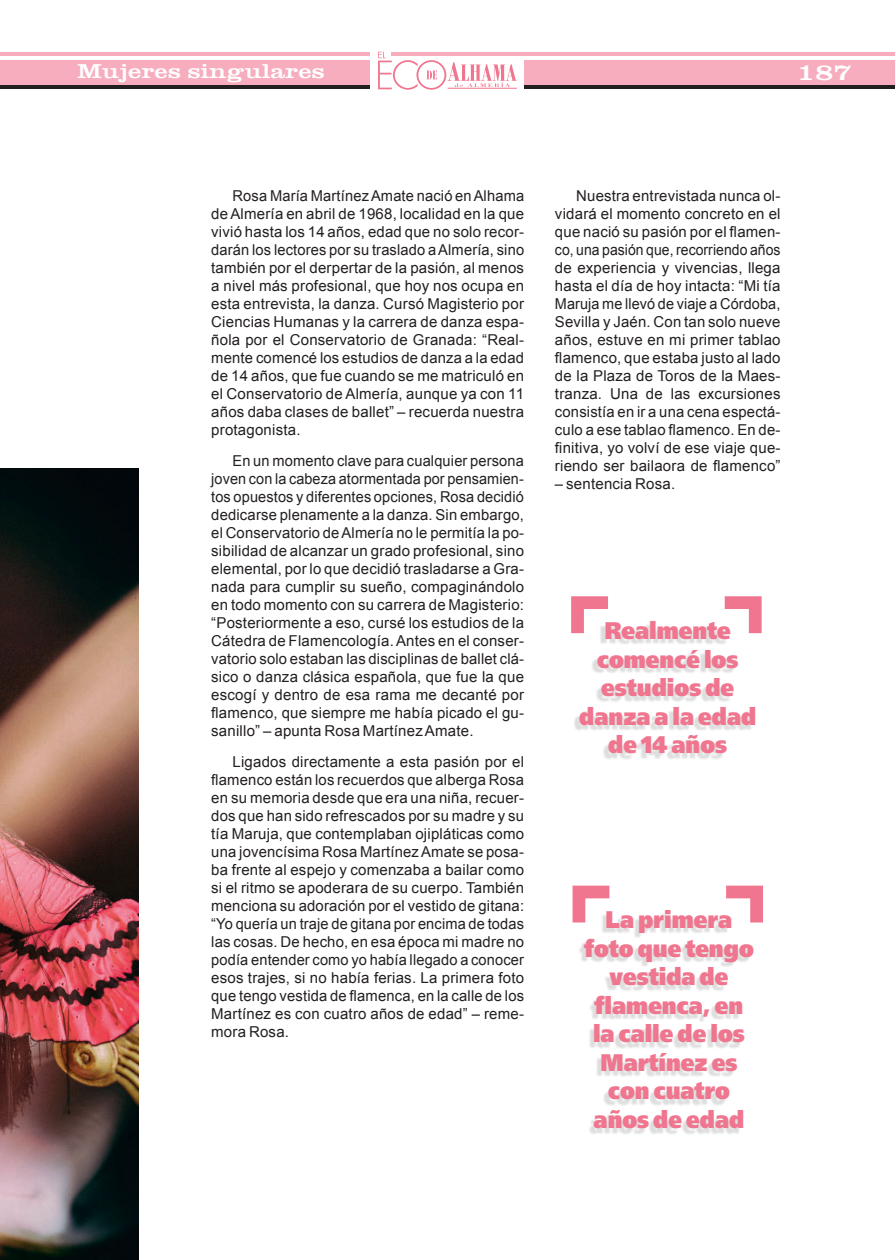
<style>
.page{position:relative;width:895px;height:1260px;background:#fff}
.page>*{position:absolute;margin:0;border:0;box-sizing:border-box;transform-origin:0 0}
.t1{font:900 24px/28.5px "Frutiger";color:#f0758f;text-align:center;scale:.9 1}
.t2{font:24px "Clarendon";color:#fff;scale:1.25 1}
.t3{font:21px "Clarendon";color:#fff;scale:1.25 1}
.t4{font:15px/18px "Arial";letter-spacing:.015em;color:#231f20;text-align:justify}
</style>
<div class="page">
<svg style="left:378px;top:52px;width:138px;height:38px"></svg>
<hr style="left:447px;top:88px;width:69px;height:1px;background:#f0758f">
<hr style="left:1px;top:52px;width:369px;height:4px;background:#f7adbe">
<div style="left:1px;top:60px;width:369px;height:25px;background:#f7adbe"></div>
<hr style="left:1px;top:85px;width:369px;height:4px;background:#231f20">
<hr style="left:391px;top:52px;width:503px;height:4px;background:#f7adbe">
<div style="left:524px;top:60px;width:370px;height:25px;background:#f7adbe"></div>
<hr style="left:524px;top:85px;width:370px;height:4px;background:#231f20">
<svg style="left:0;top:52px;width:1px;height:37px"></svg>
<img style="left:0;top:468px;width:138px;height:791px">
<div style="left:573px;top:623px;width:179px;height:137px;background:#231f20;opacity:.15"></div>
<svg style="left:724px;top:596px;width:37px;height:37px"></svg>
<svg style="left:571px;top:596px;width:36px;height:37px"></svg>
<div style="left:577px;top:912px;width:173px;height:222px;background:#231f20;opacity:.15"></div>
<svg style="left:725px;top:885px;width:37px;height:37px"></svg>
<svg style="left:572px;top:885px;width:37px;height:37px"></svg>
<h2 class="t3" style="left:77px;top:59px;width:199px">Mujeres singulares</h2>
<h1 class="t2" style="left:796px;top:57px;width:45px">187</h1>
<p class="t4" style="left:211px;top:187px;width:314px;text-indent:21px">Rosa María Martínez Amate nació en Alhama de Almería en abril de 1968, localidad en la que vivió hasta los 14 años, edad que no solo recor&shy;darán los lectores por su traslado a Almería, sino también por el derpertar de la pasión, al menos a nivel más profesional, que hoy nos ocupa en esta entrevista, la danza. Cursó Magisterio por Ciencias Humanas y la carrera de danza espa&shy;ñola por el Conservatorio de Granada: “Real&shy;mente comencé los estudios de danza a la edad de 14 años, que fue cuando se me matriculó en el Conservatorio de Almería, aunque ya con 11 años daba clases de ballet” – recuerda nuestra protagonista.</p>
<p class="t4" style="left:211px;top:451px;width:314px;text-indent:21px">En un momento clave para cualquier persona joven con la cabeza atormentada por pensamien&shy;tos opuestos y diferentes opciones, Rosa decidió dedicarse plenamente a la danza. Sin embargo, el Conservatorio de Almería no le permitía la po&shy;sibilidad de alcanzar un grado profesional, sino elemental, por lo que decidió trasladarse a Gra&shy;nada para cumplir su sueño, compaginándolo en todo momento con su carrera de Magisterio: “Posteriormente a eso, cursé los estudios de la Cátedra de Flamencología. Antes en el conser&shy;vatorio solo estaban las disciplinas de ballet clá&shy;sico o danza clásica española, que fue la que escogí y dentro de esa rama me decanté por flamenco, que siempre me había picado el gu&shy;sanillo” – apunta Rosa Martínez Amate.</p>
<p class="t4" style="left:211px;top:752px;width:314px;text-indent:21px">Ligados directamente a esta pasión por el flamenco están los recuerdos que alberga Rosa en su memoria desde que era una niña, recuer&shy;dos que han sido refrescados por su madre y su tía Maruja, que contemplaban ojipláticas como una jovencísima Rosa Martínez Amate se posa&shy;ba frente al espejo y comenzaba a bailar como si el ritmo se apoderara de su cuerpo. También menciona su adoración por el vestido de gitana: “Yo quería un traje de gitana por encima de todas las cosas. De hecho, en esa época mi madre no podía entender como yo había llegado a conocer esos trajes, si no había ferias. La primera foto que tengo vestida de flamenca, en la calle de los Martínez es con cuatro años de edad” – reme&shy;mora Rosa.</p>
<p class="t4" style="left:554px;top:187px;width:227px;text-indent:21px">Nuestra entrevistada nunca ol&shy;vidará el momento concreto en el que nació su pasión por el flamen&shy;co, una pasión que, recorriendo años de experiencia y vivencias, llega hasta el día de hoy intacta: “Mi tía Maruja me llevó de viaje a Córdoba, Sevilla y Jaén. Con tan solo nueve años, estuve en mi primer tablao flamenco, que estaba justo al lado de la Plaza de Toros de la Maes&shy;tranza. Una de las excursiones consistía en ir a una cena espectá&shy;culo a ese tablao flamenco. En de&shy;finitiva, yo volví de ese viaje que&shy;riendo ser bailaora de flamenco”</p>
<p class="t4" style="left:554px;top:475px;width:122px">– sentencia Rosa.</p>
<h1 class="t1" style="left:579px;top:616px;width:198px">Realmente comencé los estudios de danza a la edad de 14 años</h1>
<h1 class="t1" style="left:583px;top:905px;width:190px">La primera foto que tengo vestida de flamenca, en la calle de los<br>Martínez es con cuatro años de edad</h1>
</div>
